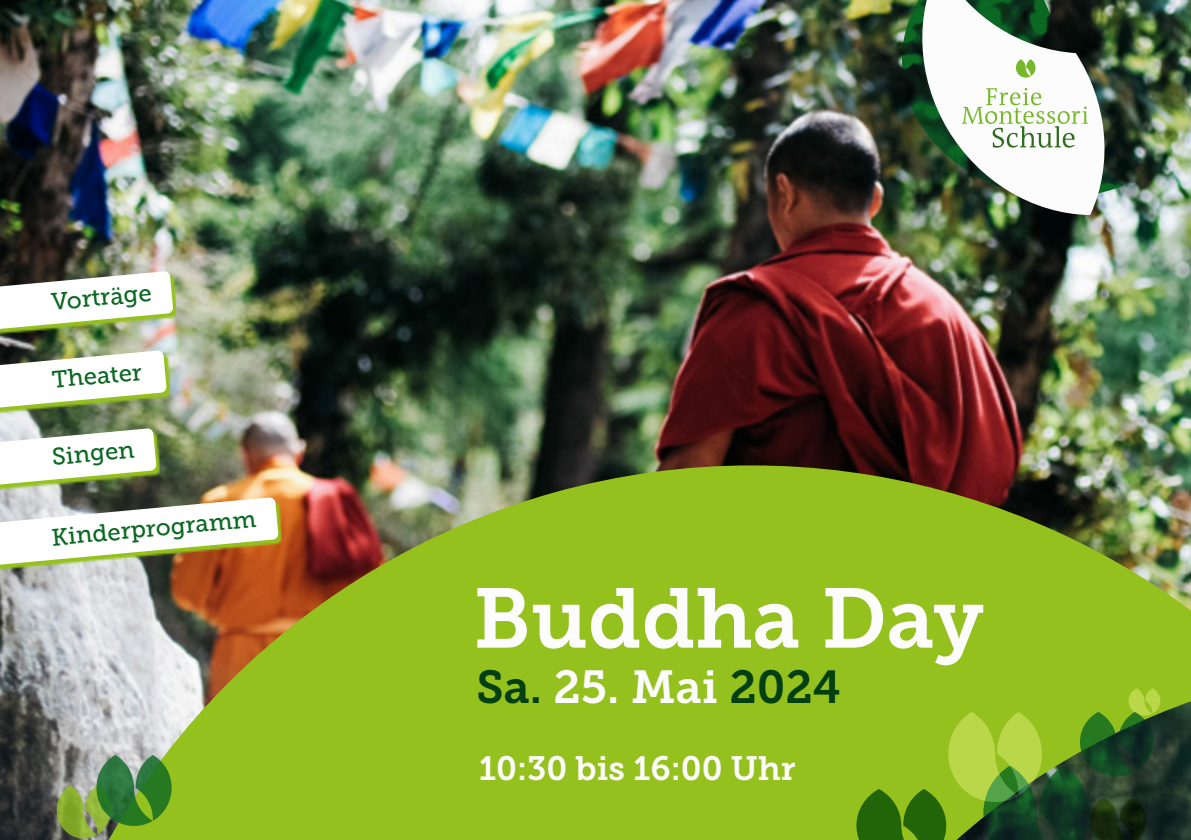
<style>
.page{position:relative;width:1191px;height:840px;background:#fff}
.page>*{position:absolute;margin:0;border:0;box-sizing:border-box;transform-origin:0 0}
.t1{font:84px "Museo Slab 700";color:#fdfcfc}
.t2{font:46px "Museo Slab 700";color:#023f11}
.t3{font:33.6px "Museo Slab 700";color:#fdfcfc}
.t4{font:23.8px "Museo Slab 500";color:#0b6822}
.s1{color:#fdfcfc}
</style>
<div class="page">
<img style="left:0;top:0;width:1191px;height:839px">
<img style="left:36px;top:419px;width:1155px;height:420px">
<svg style="left:856px;top:687px;width:304px;height:152px;background:#669024"></svg>
<svg style="left:0;top:500px;width:282px;height:71px"></svg>
<svg style="left:0;top:353px;width:170px;height:61px"></svg>
<svg style="left:0;top:350px;width:167px;height:61px"></svg>
<svg style="left:0;top:274px;width:176px;height:62px"></svg>
<img style="left:0;top:271px;width:173px;height:62px">
<img style="left:0;top:428px;width:278px;height:140px">
<img style="left:898px;top:0;width:226px;height:205px">
<img style="left:914px;top:0;width:200px;height:215px">
<svg style="left:962px;top:88px;width:126px;height:60px"></svg>
<svg style="left:1016px;top:59px;width:19px;height:19px"></svg>
<svg style="left:57px;top:754px;width:115px;height:85px;background:#6c974c"></svg>
<p class="t4" style="left:50px;top:288px;width:102px;rotate:-5deg">Vorträge</p>
<p class="t4" style="left:51px;top:366px;width:92px;rotate:-5deg">Theater</p>
<p class="t4" style="left:51px;top:443px;width:84px;rotate:-5deg">Singen</p>
<p class="t4" style="left:51px;top:523px;width:207px;rotate:-5deg">Kinderprogramm</p>
<h1 class="t1" style="left:473px;top:570px;width:512px">Buddha Day</h1>
<h2 class="t2" style="left:476px;top:660px;width:366px">Sa. <span class="s1">25. Mai</span> 2024</h2>
<h3 class="t3" style="left:479px;top:748px;width:318px">10:30 bis 16:00 Uhr</h3>
</div>
